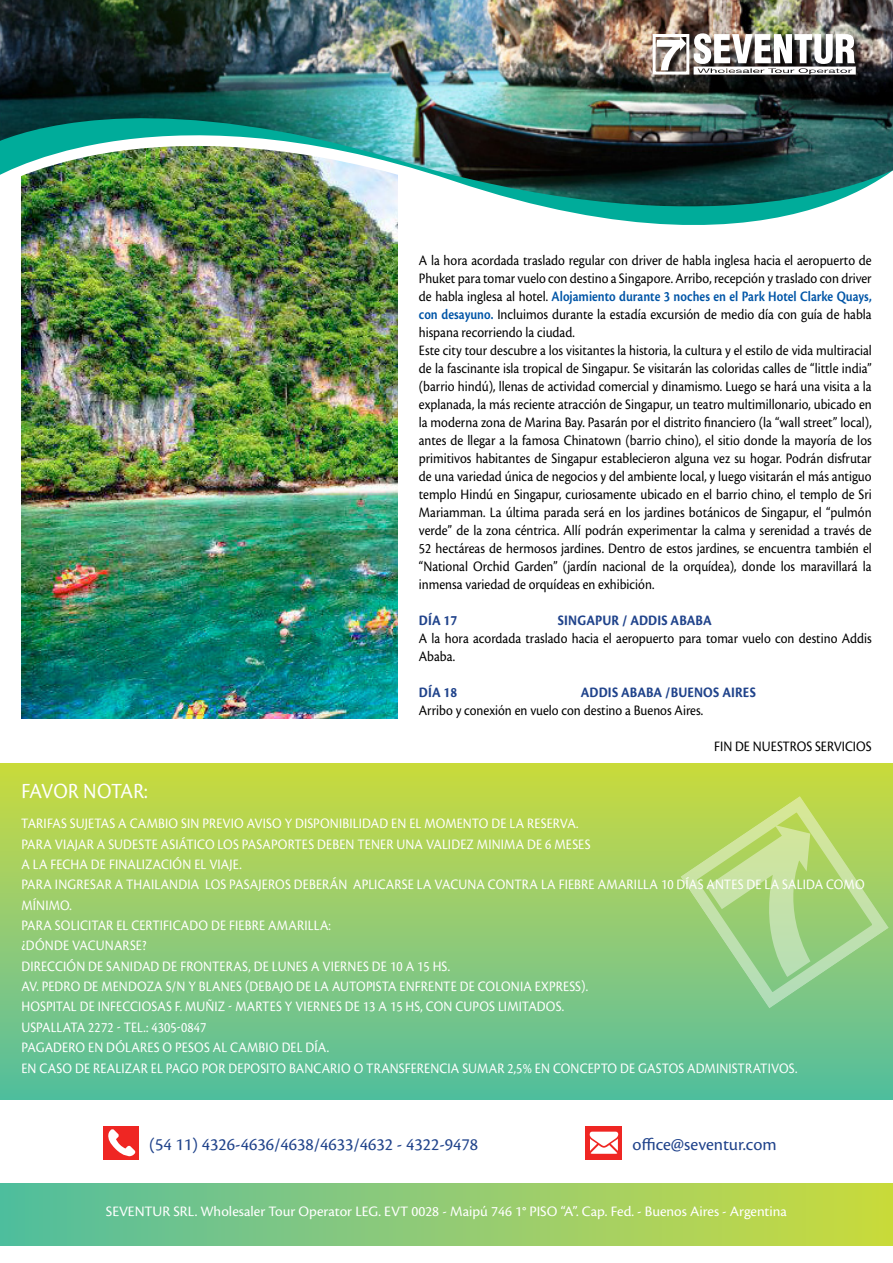
<style>
.page{position:relative;width:893px;height:1263px;background:#fff}
.page>*{position:absolute;margin:0;border:0;box-sizing:border-box;transform-origin:0 0}
.t1{font:22.5px "Cronos Pro";color:#fff;scale:.9 1}
.t2{font:18px "Cronos Pro";color:#20438b}
.t3{font:15px/18px "Cronos Pro";color:#000;scale:.9 1}
.t4{font:15px/20.4px "Cronos Pro";letter-spacing:.01em;color:#fff;scale:.9 1}
.t5{font:15px "Cronos Pro";letter-spacing:.01em;color:#fff}
.t6{font:700 15px "Cronos Pro";letter-spacing:.01em;color:#20438b;scale:.9 1}
.s1{font-weight:600;color:#0055a7}
</style>
<div class="page">
<img style="left:21px;top:307px;width:377px;height:412px">
<div style="left:0;top:763px;width:893px;height:336px;background:linear-gradient(to bottom,#ccda40,#55bda2)"></div>
<svg style="left:680px;top:796px;width:209px;height:212px;background:#a6d37b"></svg>
<div style="left:0;top:1183px;width:893px;height:63px;background:linear-gradient(to right,#54bda2,#ccda40)"></div>
<div style="left:586px;top:1126px;width:36px;height:34px;background:#ef2623"></div>
<svg style="left:590px;top:1132px;width:28px;height:22px"></svg>
<div style="left:103px;top:1126px;width:36px;height:34px;background:#ef2623"></div>
<svg style="left:108px;top:1129px;width:28px;height:28px"></svg>
<img style="left:21px;top:296px;width:377px;height:11px">
<img style="left:21px;top:207px;width:798px;height:89px">
<img style="left:0;top:0;width:893px;height:207px">
<div style="left:653px;top:34px;width:211px;height:49px;background:#000;opacity:.77"></div>
<div style="left:653px;top:34px;width:36px;height:41px;border:3px solid #fff"></div>
<svg style="left:657px;top:37px;width:29px;height:33px"></svg>
<svg style="left:694px;top:33px;width:162px;height:42px"></svg>
<p class="t3" style="left:419px;top:251px;width:505px">A la hora acordada traslado regular con driver de habla inglesa hacia el aeropuerto de Phuket para tomar vuelo con destino a Singapore. Arribo, recepción y traslado con driver de habla inglesa al hotel. <span class="s1">Alojamiento durante 3 noches en el Park Hotel Clarke Quays, con desayuno.</span> Incluimos durante la estadía excursión de medio día con guía de habla hispana recorriendo la ciudad.<br>Este city tour descubre a los visitantes la historia, la cultura y el estilo de vida multiracial de la fascinante isla tropical de Singapur. Se visitarán las coloridas calles de “little india” (barrio hindú), llenas de actividad comercial y dinamismo. Luego se hará una visita a la explanada, la más reciente atracción de Singapur, un teatro multimillonario, ubicado en la moderna zona de Marina Bay. Pasarán por el distrito financiero (la “wall street” local), antes de llegar a la famosa Chinatown (barrio chino), el sitio donde la mayoría de los primitivos habitantes de Singapur establecieron alguna vez su hogar. Podrán disfrutar de una variedad única de negocios y del ambiente local, y luego visitarán el más antiguo templo Hindú en Singapur, curiosamente ubicado en el barrio chino, el templo de Sri Mariamman. La última parada será en los jardines botánicos de Singapur, el “pulmón verde” de la zona céntrica. Allí podrán experimentar la calma y serenidad a través de 52 hectáreas de hermosos jardines. Dentro de estos jardines, se encuentra también el “National Orchid Garden” (jardín nacional de la orquídea), donde los maravillará la inmensa variedad de orquídeas en exhibición.</p>
<p class="t6" style="left:419px;top:612px;width:44px">DíA 17</p>
<p class="t6" style="left:558px;top:612px;width:173px">SINGAPUR / ADDIS ABABA</p>
<p class="t3" style="left:419px;top:629px;width:505px">A la hora acordada traslado hacia el aeropuerto para tomar vuelo con destino Addis<br>Ababa.</p>
<p class="t6" style="left:419px;top:684px;width:44px">DíA 18</p>
<p class="t6" style="left:581px;top:684px;width:196px">ADDIS ABABA /BUENOS AIRES</p>
<p class="t3" style="left:419px;top:701px;width:317px">Arribo y conexión en vuelo con destino a Buenos Aires.</p>
<p class="t3" style="left:714px;top:737px;width:52px">FINDENUES</p>
<p class="t3" style="left:783px;top:737px;width:86px">TROS SERVICIOS</p>
<h1 class="t1" style="left:21px;top:778px;width:142px">FAVOR NOTAR:</h1>
<p class="t4" style="left:21px;top:813px;width:313px">TARI FAS SUJETAS A CAMBIO SIN PREVIO AVISO Y DISPONI</p>
<p class="t4" style="left:343px;top:813px;width:16px">BILIDAD</p>
<p class="t4" style="left:391px;top:813px;width:160px">EN EL MOMENTODE LA RESER</p>
<p class="t4" style="left:560px;top:813px;width:22px">VA.</p>
<p class="t4" style="left:21px;top:834px;width:10px">PARA</p>
<p class="t4" style="left:55px;top:834px;width:69px">VIAJAR ASUDES</p>
<p class="t4" style="left:144px;top:834px;width:118px">TE ASIÁTICO LOS PASAPOR</p>
<p class="t4" style="left:295px;top:834px;width:87px">TES DEBEN TENER</p>
<p class="t4" style="left:396px;top:834px;width:11px">UNA</p>
<p class="t4" style="left:426px;top:834px;width:17px">VALIDE</p>
<p class="t4" style="left:467px;top:834px;width:118px">Z MINIMA DE 6 MESES</p>
<p class="t4" style="left:21px;top:854px;width:112px">A LA FECHA DE FINALI</p>
<p class="t4" style="left:145px;top:854px;width:109px">ZACIÓN EL VIAJE.</p>
<p class="t4" style="left:21px;top:874px;width:10px">PARA</p>
<p class="t4" style="left:55px;top:874px;width:9px">INGRESAR</p>
<p class="t4" style="left:115px;top:874px;width:30px">A THAILANDIA</p>
<p class="t4" style="left:205px;top:874px;width:36px">LOS PASA</p>
<p class="t4" style="left:258px;top:874px;width:13px">JEROS</p>
<p class="t4" style="left:294px;top:874px;width:74px">DEBERÁN APLI</p>
<p class="t4" style="left:378px;top:874px;width:18px">CARSE</p>
<p class="t4" style="left:417px;top:874px;width:57px">LA VACUNA</p>
<p class="t4" style="left:488px;top:874px;width:153px">CONTRA LA FIEBRE AMARILLA</p>
<p class="t4" style="left:661px;top:874px;width:144px">10 DÍASANTESDE LA SALIDA</p>
<p class="t4" style="left:826px;top:874px;width:43px">COMO</p>
<p class="t4" style="left:21px;top:895px;width:58px">MÍNI MO.<br>PARA</p>
<p class="t4" style="left:55px;top:915px;width:8px">SOLI</p>
<p class="t4" style="left:80px;top:915px;width:123px">CITAR EL CERTIFICADO</p>
<p class="t4" style="left:211px;top:915px;width:95px">DE FIEBRE AMARILLA</p>
<p class="t4" style="left:329px;top:915px;width:4px">:</p>
<p class="t4" style="left:21px;top:935px;width:36px">¿DÓNDE</p>
<p class="t4" style="left:72px;top:935px;width:36px">VACUNARSE</p>
<p class="t4" style="left:142px;top:935px;width:6px">?</p>
<p class="t4" style="left:21px;top:956px;width:8px">DIRE</p>
<p class="t4" style="left:47px;top:956px;width:75px">CCIÓN DE SANIDAD</p>
<p class="t4" style="left:162px;top:956px;width:73px">DE FRONTERAS</p>
<p class="t4" style="left:248px;top:956px;width:35px">, DE LUNES</p>
<p class="t4" style="left:311px;top:956px;width:30px">A VIERNES</p>
<p class="t4" style="left:372px;top:956px;width:88px">DE 10 A 15 HS.</p>
<p class="t4" style="left:21px;top:976px;width:32px">AV. PEDRO</p>
<p class="t4" style="left:83px;top:976px;width:43px">DE MENDO</p>
<p class="t4" style="left:147px;top:976px;width:75px">ZA S/N Y BLANES</p>
<p class="t4" style="left:245px;top:976px;width:132px">(DEBAJO DE LA AUTOPIS</p>
<p class="t4" style="left:382px;top:976px;width:125px">TA EN FRENTE DE COLONIA</p>
<p class="t4" style="left:535px;top:976px;width:9px">EXPRESS</p>
<p class="t4" style="left:581px;top:976px;width:9px">).</p>
<p class="t4" style="left:21px;top:997px;width:9px">HOSPI</p>
<p class="t4" style="left:56px;top:997px;width:100px">TAL DE IN FECCIOSAS</p>
<p class="t4" style="left:175px;top:997px;width:151px">F. MUÑIZ - MARTES Y VIERNES</p>
<p class="t4" style="left:345px;top:997px;width:142px">DE 13 A 15 HS, CON CUPOS</p>
<p class="t4" style="left:498px;top:997px;width:44px">LIMITADOS</p>
<p class="t4" style="left:562px;top:997px;width:4px">.</p>
<p class="t4" style="left:21px;top:1017px;width:9px">USPALLA</p>
<p class="t4" style="left:70px;top:1017px;width:153px">TA 2272 - TEL.: 4305-0847</p>
<p class="t4" style="left:21px;top:1037px;width:10px">PAGADERO</p>
<p class="t4" style="left:88px;top:1037px;width:50px">EN DÓLARES</p>
<p class="t4" style="left:163px;top:1037px;width:23px">O PESOS</p>
<p class="t4" style="left:213px;top:1037px;width:131px">AL CAMBIO DEL DÍA.</p>
<p class="t4" style="left:21px;top:1058px;width:39px">EN CASO</p>
<p class="t4" style="left:75px;top:1058px;width:28px">DE REALI</p>
<p class="t4" style="left:125px;top:1058px;width:56px">ZARELPAGO</p>
<p class="t4" style="left:202px;top:1058px;width:10px">POR</p>
<p class="t4" style="left:229px;top:1058px;width:9px">DEPOSI</p>
<p class="t4" style="left:269px;top:1058px;width:67px">TO BAN CARIO</p>
<p class="t4" style="left:354px;top:1058px;width:32px">O TRANS</p>
<p class="t4" style="left:405px;top:1058px;width:16px">FEREN</p>
<p class="t4" style="left:440px;top:1058px;width:399px">CIA SUMAR 2,5% EN CON CEPTO DE GASTOS ADMINISTRATIVOS.</p>
<p class="t2" style="left:149px;top:1134px;width:331px">(54 11) 4326-4636/4638/4633/4632 - 4322-9478</p>
<p class="t2" style="left:633px;top:1134px;width:146px">office@seventur.com</p>
<p class="t5" style="left:106px;top:1203px;width:432px">SEVENTUR SRL. Wholesaler Tour Operator LEG. EVT 0028 - Maipú 746 1° PISO</p>
<p class="t5" style="left:561px;top:1203px;width:228px">“A”. Cap. Fed. - Buenos Aires - Argentina</p>
</div>
